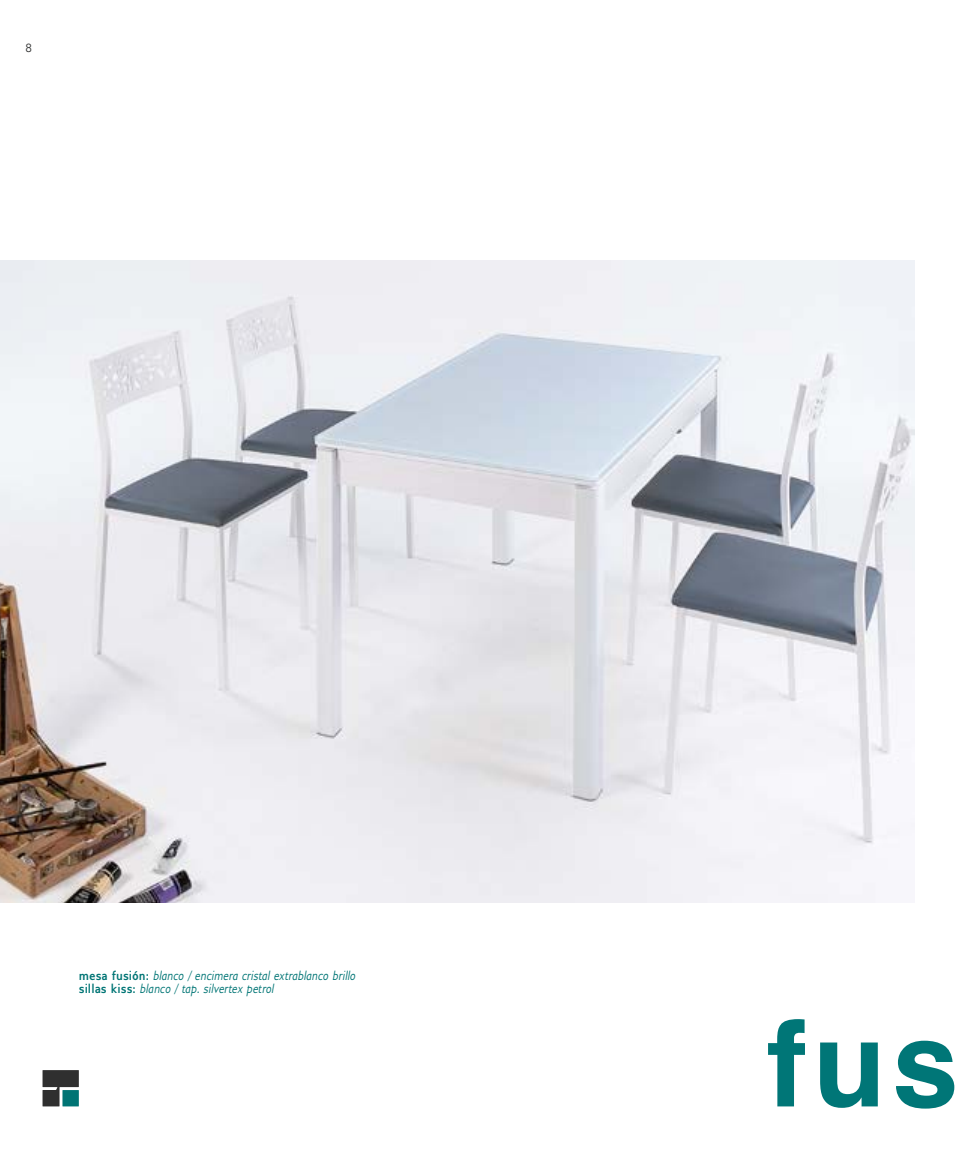
<style>
.page{position:relative;width:957px;height:1149px;background:#fff}
.page>*{position:absolute;margin:0;border:0;box-sizing:border-box;transform-origin:0 0}
.t1{font:700 120px "Helvetica";color:#007677}
.t2{font:italic condensed 13.5px/13.2px "Gillius ADF";color:#007575}
.t3{font:12px "Gillius ADF";color:#2f3030}
.s1{font-weight:700;font-style:normal}
</style>
<div class="page">
<img style="left:0;top:260px;width:914px;height:641px">
<svg style="left:43px;top:1070px;width:36px;height:36px"></svg>
<p class="t3" style="left:25px;top:40px;width:8px">8</p>
<p class="t2" style="left:79px;top:968px;width:278px"><span class="s1">mesa fusión:</span> blanco / encimera cristal extrablanco brillo <span class="s1">sillas kiss:</span> blanco / tap. silvertex petrol</p>
<h1 class="t1" style="left:767px;top:966px;width:194px">fus</h1>
</div>
